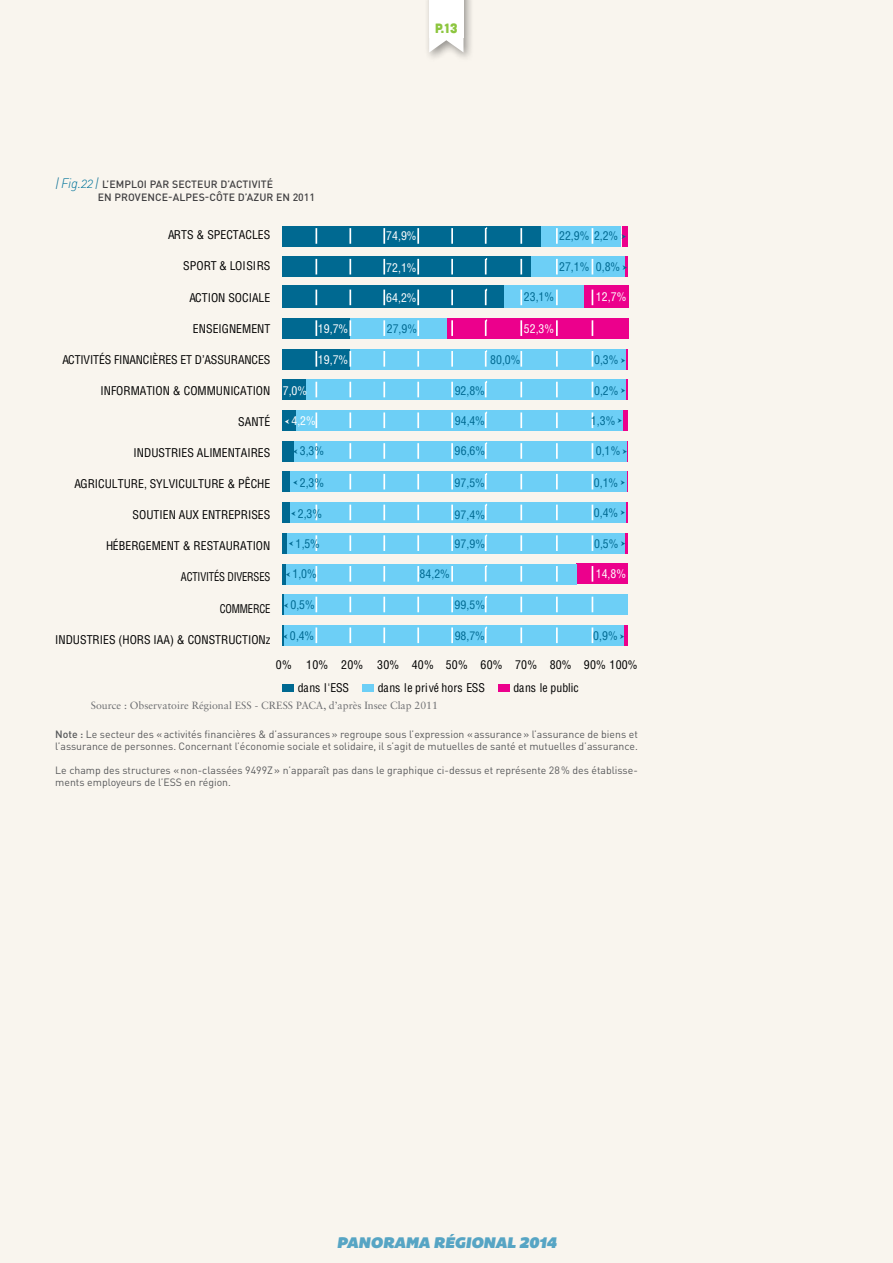
<style>
.page{position:relative;width:893px;height:1263px;background:#f9f5ee}
.page>*{position:absolute;margin:0;border:0;box-sizing:border-box;transform-origin:0 0}
.t1{font:italic 15.75px "Bemio";color:#57a5c4}
.t2{font:13.5px "Cubano";color:#8dc63f}
.t3{font:condensed 11.7px "Helvetica LT Std";color:#000}
.t4{font:condensed 11.7px "Helvetica LT Std";color:#006991}
.t5{font:condensed 11.7px "Helvetica LT Std";color:#fff}
.t6{font:condensed 11.7px "Helvetica LT Std";color:#000;scale:.9 1}
.t7{font:condensed 11.55px "Helvetica LT Std";letter-spacing:.01em;color:#006991}
.t8{font:10.5px/12px "DIN Pro";color:#58595b}
.t9{font:500 10.5px/12.6px "DIN Pro";letter-spacing:.01em;color:#414042}
.t10{font:10.5px "Sabon LT Std";color:#6d6e71}
.s1{font-family:"DIN Light Italic Alt";font-weight:400;font-size:13.5px;color:#006991}
.s2{font-family:"DIN Light Italic Alt";font-weight:400;font-size:13.5px;color:#00739a}
.s3{font-weight:500}
</style>
<div class="page">
<div style="left:424px;top:0;width:51px;height:62px;background:#000;opacity:.4"></div>
<svg style="left:429px;top:37px;width:34px;height:15px"></svg>
<div style="left:429px;top:0;width:35px;height:37px;background:#fff"></div>
<div style="left:499px;top:684px;width:11px;height:8px;background:#ec008c"></div>
<div style="left:282px;top:684px;width:12px;height:8px;background:#006991"></div>
<div style="left:363px;top:684px;width:11px;height:8px;background:#6dcff6"></div>
<hr style="left:282px;top:564px;width:4px;height:20px;background:#006991">
<hr style="left:282px;top:594px;width:2px;height:21px;background:#006991">
<hr style="left:282px;top:625px;width:2px;height:21px;background:#006991">
<div style="left:282px;top:226px;width:259px;height:20px;background:#006991"></div>
<div style="left:282px;top:257px;width:249px;height:20px;background:#006991"></div>
<div style="left:282px;top:286px;width:222px;height:22px;background:#006991"></div>
<div style="left:282px;top:318px;width:68px;height:20px;background:#006991"></div>
<div style="left:282px;top:349px;width:68px;height:20px;background:#006991"></div>
<div style="left:282px;top:380px;width:25px;height:20px;background:#006991"></div>
<div style="left:282px;top:410px;width:15px;height:21px;background:#006991"></div>
<div style="left:282px;top:441px;width:12px;height:20px;background:#006991"></div>
<div style="left:282px;top:472px;width:8px;height:20px;background:#006991"></div>
<div style="left:282px;top:502px;width:8px;height:21px;background:#006991"></div>
<div style="left:282px;top:533px;width:6px;height:20px;background:#006991"></div>
<div style="left:541px;top:226px;width:79px;height:20px;background:#6dcff6"></div>
<div style="left:531px;top:257px;width:94px;height:20px;background:#6dcff6"></div>
<div style="left:350px;top:349px;width:277px;height:20px;background:#6dcff6"></div>
<div style="left:307px;top:380px;width:320px;height:20px;background:#6dcff6"></div>
<div style="left:294px;top:441px;width:334px;height:20px;background:#6dcff6"></div>
<div style="left:290px;top:472px;width:338px;height:20px;background:#6dcff6"></div>
<div style="left:290px;top:502px;width:336px;height:21px;background:#6dcff6"></div>
<div style="left:288px;top:533px;width:338px;height:20px;background:#6dcff6"></div>
<div style="left:284px;top:594px;width:344px;height:21px;background:#6dcff6"></div>
<div style="left:284px;top:625px;width:341px;height:21px;background:#6dcff6"></div>
<div style="left:622px;top:226px;width:6px;height:20px;background:#ec008c"></div>
<hr style="left:625px;top:257px;width:3px;height:20px;background:#ec008c">
<div style="left:584px;top:286px;width:44px;height:22px;background:#ec008c"></div>
<div style="left:447px;top:318px;width:181px;height:20px;background:#ec008c"></div>
<div style="left:623px;top:410px;width:5px;height:21px;background:#ec008c"></div>
<hr style="left:626px;top:502px;width:2px;height:21px;background:#ec008c">
<hr style="left:626px;top:533px;width:2px;height:20px;background:#ec008c">
<div style="left:577px;top:564px;width:51px;height:20px;background:#ec008c"></div>
<hr style="left:625px;top:625px;width:3px;height:21px;background:#ec008c">
<div style="left:296px;top:410px;width:327px;height:21px;background:#6dcff6"></div>
<div style="left:286px;top:564px;width:291px;height:20px;background:#6dcff6"></div>
<svg style="left:315px;top:227px;width:279px;height:417px"></svg>
<svg style="left:627px;top:472px;width:1px;height:20px"></svg>
<svg style="left:627px;top:441px;width:1px;height:20px"></svg>
<svg style="left:626px;top:380px;width:2px;height:20px"></svg>
<svg style="left:626px;top:349px;width:2px;height:20px"></svg>
<p class="t2" style="left:435px;top:20px;width:24px">P.13</p>
<p class="t9" style="left:98px;top:178px;width:219px;text-indent:-43px"><span class="s1">|</span><span class="s2">Fig.22</span><span class="s1">|</span> L’EMPLOI PAR SECTEUR D’ACTIVITÉ<br>EN PROVENCE-ALPES-CÔTE D’AZUR EN 2011</p>
<p class="t3" style="left:168px;top:228px;width:104px">ARTS &amp; SPECTACLES</p>
<p class="t5" style="left:386px;top:229px;width:32px">74,9%</p>
<p class="t4" style="left:559px;top:228px;width:61px">22,9% 2,2%</p>
<p class="t3" style="left:183px;top:259px;width:89px">SPORT &amp; LOISIRS</p>
<p class="t5" style="left:386px;top:261px;width:32px">72,1%</p>
<p class="t4" style="left:559px;top:259px;width:63px">27,1% 0,8%</p>
<p class="t3" style="left:189px;top:290px;width:83px">ACTION SOCIALE</p>
<p class="t5" style="left:386px;top:291px;width:32px">64,2%</p>
<p class="t4" style="left:524px;top:289px;width:32px">23,1%</p>
<p class="t5" style="left:596px;top:289px;width:32px">12,7%</p>
<p class="t3" style="left:193px;top:321px;width:79px">ENSEIGNEMENT</p>
<p class="t5" style="left:318px;top:321px;width:32px">19,7%</p>
<p class="t4" style="left:387px;top:321px;width:32px">27,9%</p>
<p class="t5" style="left:524px;top:321px;width:32px">52,3%</p>
<p class="t3" style="left:62px;top:352px;width:209px">ACTIVITÉS FINANCIÈRES ET D’ASSURANCES</p>
<p class="t5" style="left:318px;top:353px;width:32px">19,7%</p>
<p class="t4" style="left:490px;top:353px;width:32px">80,0%</p>
<p class="t4" style="left:594px;top:353px;width:26px">0,3%</p>
<p class="t3" style="left:101px;top:383px;width:171px">INFORMATION &amp; COMMUNICATION</p>
<p class="t5" style="left:283px;top:383px;width:26px">7,0%</p>
<p class="t4" style="left:455px;top:383px;width:32px">92,8%</p>
<p class="t4" style="left:594px;top:383px;width:26px">0,2%</p>
<p class="t3" style="left:238px;top:414px;width:34px">SANTÉ</p>
<p class="t5" style="left:291px;top:414px;width:26px">4,2%</p>
<p class="t4" style="left:455px;top:414px;width:32px">94,4%</p>
<p class="t4" style="left:591px;top:413px;width:26px">1,3%</p>
<p class="t3" style="left:134px;top:445px;width:138px">INDUSTRIES ALIMENTAIRES</p>
<p class="t4" style="left:300px;top:444px;width:26px">3,3%</p>
<p class="t4" style="left:455px;top:444px;width:32px">96,6%</p>
<p class="t4" style="left:596px;top:444px;width:26px">0,1%</p>
<p class="t3" style="left:75px;top:477px;width:197px">AGRICULTURE, SYLVICULTURE &amp; PÊCHE</p>
<p class="t4" style="left:300px;top:475px;width:26px">2,3%</p>
<p class="t7" style="left:455px;top:475px;width:32px">97,5%</p>
<p class="t4" style="left:594px;top:475px;width:26px">0,1%</p>
<p class="t3" style="left:133px;top:508px;width:139px">SOUTIEN AUX ENTREPRISES</p>
<p class="t4" style="left:298px;top:506px;width:26px">2,3%</p>
<p class="t7" style="left:455px;top:507px;width:32px">97,4%</p>
<p class="t4" style="left:594px;top:505px;width:26px">0,4%</p>
<p class="t3" style="left:106px;top:539px;width:166px">HÉBERGEMENT &amp; RESTAURATION</p>
<p class="t4" style="left:296px;top:536px;width:26px">1,5%</p>
<p class="t7" style="left:455px;top:537px;width:32px">97,9%</p>
<p class="t4" style="left:594px;top:536px;width:26px">0,5%</p>
<p class="t6" style="left:181px;top:570px;width:101px">ACTIVITÉS DIVERSES</p>
<p class="t4" style="left:292px;top:567px;width:26px">1,0%</p>
<p class="t7" style="left:420px;top:567px;width:32px">84,2%</p>
<p class="t5" style="left:596px;top:567px;width:32px">14,8%</p>
<p class="t6" style="left:220px;top:601px;width:58px">COMMERCE</p>
<p class="t4" style="left:290px;top:598px;width:26px">0,5%</p>
<p class="t7" style="left:455px;top:598px;width:32px">99,5%</p>
<p class="t3" style="left:55px;top:632px;width:217px">INDUSTRIES (HORS IAA) &amp; CONSTRUCTIONz</p>
<p class="t4" style="left:290px;top:629px;width:26px">0,4%</p>
<p class="t7" style="left:455px;top:629px;width:32px">98,7%</p>
<p class="t4" style="left:593px;top:629px;width:26px">0,9%</p>
<p class="t3" style="left:276px;top:657px;width:363px">0% 10% 20% 30% 40% 50% 60% 70% 80% 90% 100%</p>
<p class="t3" style="left:298px;top:680px;width:53px">dans l'ESS</p>
<p class="t3" style="left:378px;top:680px;width:109px">dans le privé hors ESS</p>
<p class="t3" style="left:513px;top:680px;width:67px">dans le public</p>
<p class="t10" style="left:91px;top:699px;width:349px">Source : Observatoire Régional ESS - CRESS PACA, d’après Insee Clap 2011</p>
<p class="t8" style="left:55px;top:727px;width:584px"><span class="s3">NOTE :</span> Le secteur des «activités financières &amp; d’assurances» regroupe sous l’expression «assurance» l’assurance de biens et l’assurance de personnes. Concernant l’économie sociale et solidaire, il s’agit de mutuelles de santé et mutuelles d’assurance.</p>
<p class="t8" style="left:55px;top:763px;width:584px">Le champ des structures «non-classées 9499Z» n’apparaît pas dans le graphique ci-dessus et représente 28% des établisse&shy;ments employeurs de l’ESS en région.</p>
<h1 class="t1" style="left:337px;top:1230px;width:147px">PANORAMA RÉGIONA</h1>
<h1 class="t1" style="left:507px;top:1230px;width:52px">L 2014</h1>
</div>
